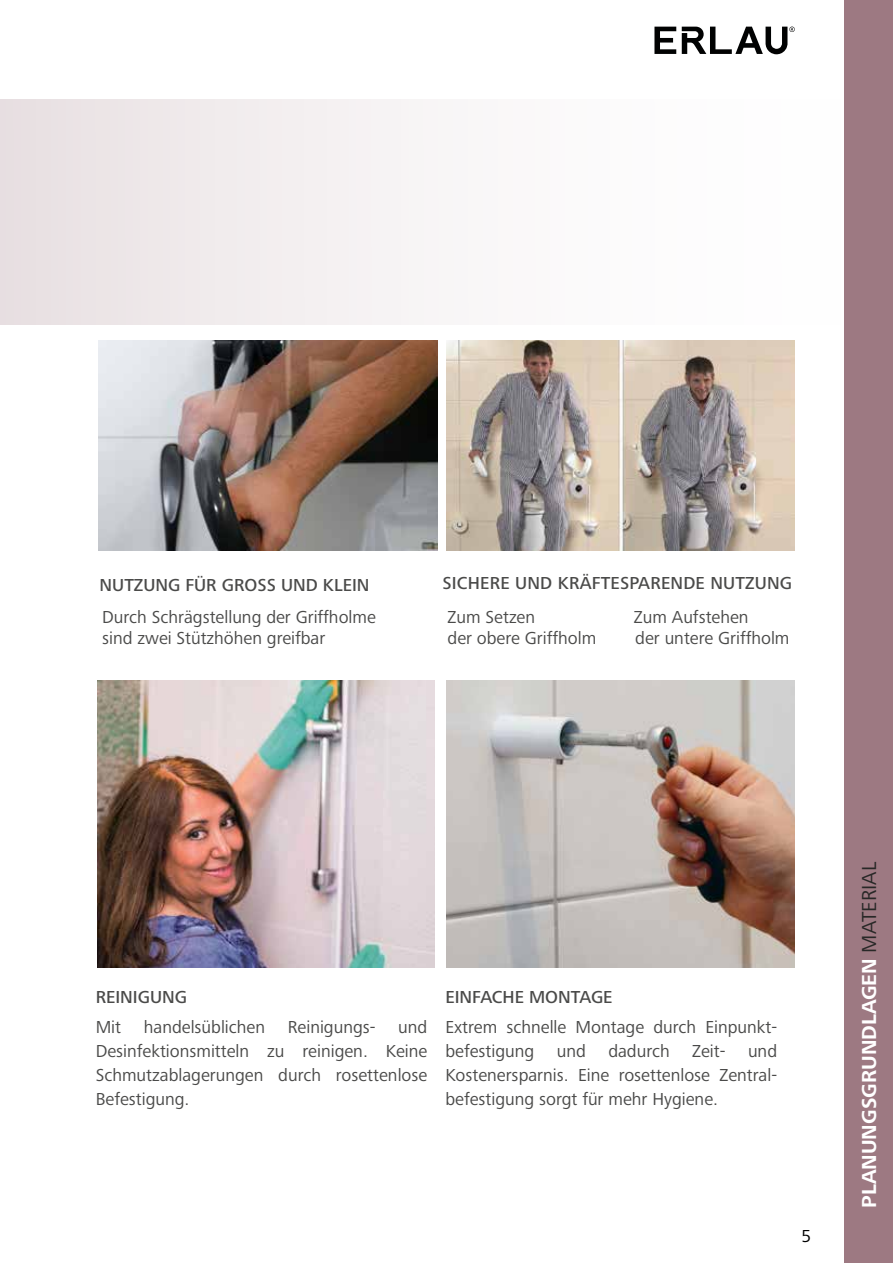
<style>
.page{position:relative;width:893px;height:1263px;background:#fff}
.page>*{position:absolute;margin:0;border:0;box-sizing:border-box;transform-origin:0 0}
.t1{font:700 21px "Frutiger Next LTW1 G";color:#fff}
.t2{font:18px/24px "Frutiger Next LTW1 G";color:#4a4a49;text-align:justify}
.t3{font:500 18px "Frutiger Next LTW1 G";color:#4a4a49}
.t4{font:18px "Frutiger Next LTW1 G";color:#000}
.s1{font-weight:400;color:#282827}
</style>
<div class="page">
<svg style="left:654px;top:27px;width:22px;height:27px"></svg>
<svg style="left:682px;top:27px;width:113px;height:27px"></svg>
<div style="left:0;top:99px;width:893px;height:225px;background:linear-gradient(to right,#eae2e4,#fff)"></div>
<div style="left:844px;top:0;width:49px;height:1263px;background:#9d7982"></div>
<img style="left:446px;top:680px;width:348px;height:287px">
<img style="left:97px;top:680px;width:338px;height:287px">
<img style="left:99px;top:341px;width:339px;height:210px">
<img style="left:446px;top:340px;width:348px;height:211px">
<p class="t3" style="left:100px;top:575px;width:271px">NUTZUNG FÜR GROSS UND KLEIN</p>
<p class="t3" style="left:443px;top:573px;width:351px">SICHERE UND KRÄFTESPARENDE NUTZUNG</p>
<p class="t2" style="left:102px;top:607px;width:275px;line-height:21.6px">Durch Schrägstellung der Griffholme sind zwei Stützhöhen greifbar</p>
<p class="t2" style="left:448px;top:605px;width:89px">Zum Setzen</p>
<p class="t2" style="left:634px;top:605px;width:116px">Zum Aufstehen</p>
<p class="t2" style="left:448px;top:627px;width:150px">der obere Griffholm</p>
<p class="t2" style="left:635px;top:627px;width:156px">der untere Griffholm</p>
<p class="t3" style="left:96px;top:986px;width:93px">REINIGUNG</p>
<p class="t2" style="left:96px;top:1015px;width:27px">Mit</p>
<p class="t2" style="left:144px;top:1015px;width:123px">handelsüblichen</p>
<p class="t2" style="left:288px;top:1015px;width:89px">Reinigungs-</p>
<p class="t2" style="left:96px;top:1015px;width:333px;text-indent:303px">und Desinfektionsmitteln zu reinigen. Keine Schmutzablagerungen durch rosettenlose Befestigung.</p>
<p class="t3" style="left:445px;top:986px;width:169px">EINFACHE MONTAGE</p>
<p class="t2" style="left:445px;top:1015px;width:333px">Extrem schnelle Montage durch Einpunkt&shy;befestigung und dadurch Zeit- und Kostenersparnis. Eine rosettenlose Zentral&shy;befestigung sorgt für mehr Hygiene.</p>
<p class="t4" style="left:801px;top:1226px;width:11px">5</p>
<p class="t1" style="left:857px;top:1208px;width:347px;rotate:-90deg">PLANUNGSGRUNDLAGEN <span class="s1">MATERIAL</span></p>
</div>
